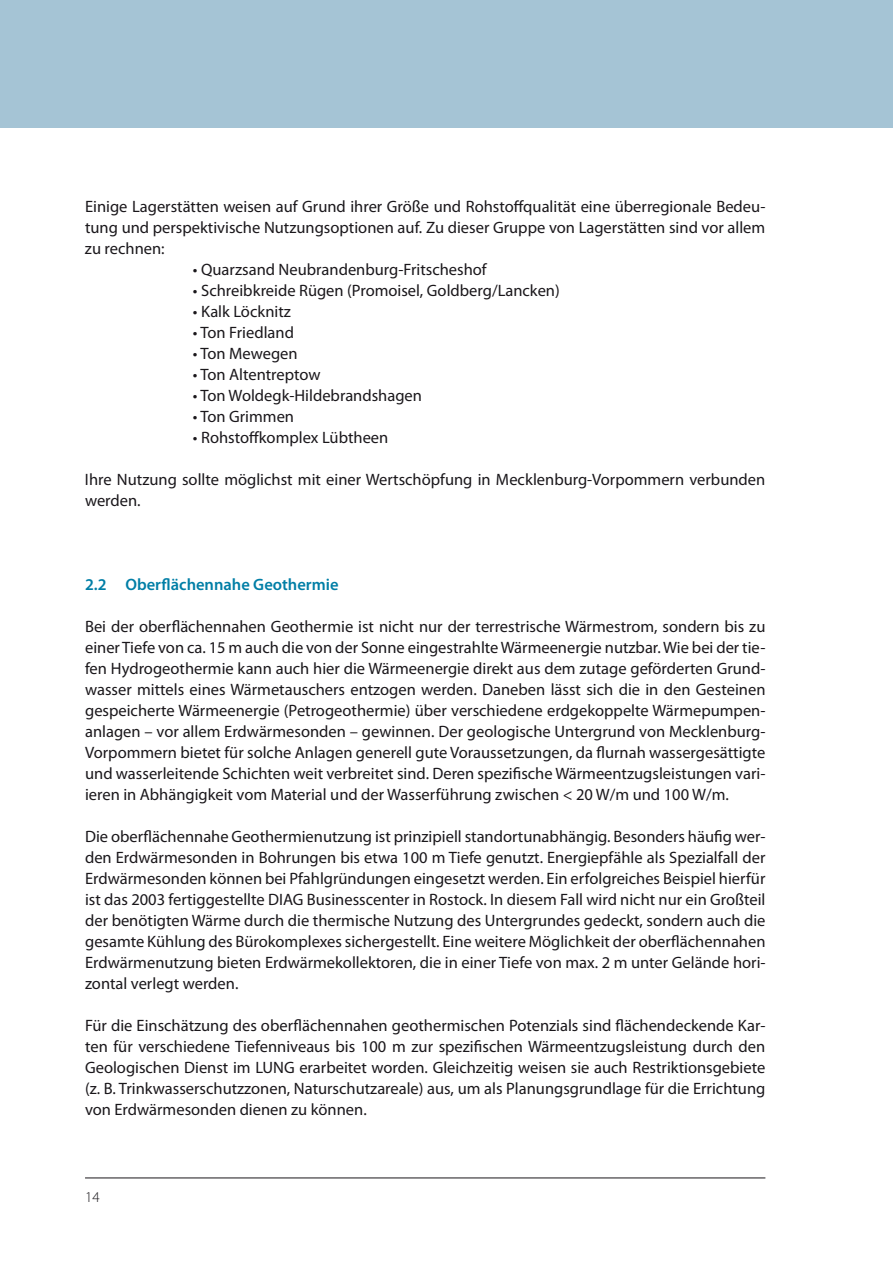
<style>
.page{position:relative;width:893px;height:1263px;background:#fff}
.page>*{position:absolute;margin:0;border:0;box-sizing:border-box;transform-origin:0 0}
.t1{font:16.5px/21px "Myriad Pro";color:#1a171b;text-align:justify}
.t2{font:600 16.5px "Myriad Pro";color:#007ea6}
.t3{font:300 15px "Myriad Pro";color:#1a171b}
</style>
<div class="page">
<div style="left:0;top:0;width:893px;height:128px;background:#a5c4d5"></div>
<hr style="left:85px;top:1177px;width:680px;height:1px;background:#1a171b">
<p class="t1" style="left:85px;top:195px;width:682px">Einige Lagerstätten weisen auf Grund ihrer Größe und Rohstoffqualität eine überregionale Bedeu&shy;tung und perspektivische Nutzungsoptionen auf. Zu dieser Gruppe von Lagerstätten sind vor allem zu rechnen:</p>
<p class="t1" style="left:193px;top:258px;width:295px">• Quarzsand Neubrandenburg-Fritscheshof</p>
<p class="t1" style="left:193px;top:279px;width:368px">• Schreibkreide Rügen (Promoisel, Goldberg/Lancken)</p>
<p class="t1" style="left:193px;top:300px;width:100px">• Kalk Löcknitz</p>
<p class="t1" style="left:193px;top:321px;width:103px">• Ton Friedland</p>
<p class="t1" style="left:193px;top:342px;width:106px">• Ton Mewegen</p>
<p class="t1" style="left:193px;top:363px;width:129px">• Ton Altentreptow</p>
<p class="t1" style="left:193px;top:384px;width:231px">• Ton Woldegk-Hildebrandshagen</p>
<p class="t1" style="left:193px;top:405px;width:103px">• Ton Grimmen</p>
<p class="t1" style="left:193px;top:426px;width:197px">• Rohstoffkomplex Lübtheen</p>
<p class="t1" style="left:85px;top:468px;width:682px">Ihre Nutzung sollte möglichst mit einer Wertschöpfung in Mecklenburg-Vorpommern verbunden werden.</p>
<p class="t2" style="left:85px;top:574px;width:255px">2.2 Oberflächennahe Geothermie</p>
<p class="t1" style="left:85px;top:615px;width:682px">Bei der oberflächennahen Geothermie ist nicht nur der terrestrische Wärmestrom, sondern bis zu einer Tiefe von ca. 15 m auch die von der Sonne eingestrahlte Wärmeenergie nutzbar. Wie bei der tie&shy;fen Hydrogeothermie kann auch hier die Wärmeenergie direkt aus dem zutage geförderten Grund&shy;wasser mittels eines Wärmetauschers entzogen werden. Daneben lässt sich die in den Gesteinen gespeicherte Wärmeenergie (Petrogeothermie) über verschiedene erdgekoppelte Wärmepumpen&shy;anlagen – vor allem Erdwärmesonden – gewinnen. Der geologische Untergrund von Mecklenburg-Vorpommern bietet für solche Anlagen generell gute Voraussetzungen, da flurnah wassergesättigte und wasserleitende Schichten weit verbreitet sind. Deren spezifische Wärmeentzugsleistungen vari&shy;ieren in Abhängigkeit vom Material und der Wasserführung zwischen &lt; 20 W/m und 100 W/m.</p>
<p class="t1" style="left:85px;top:825px;width:682px">Die oberflächennahe Geothermienutzung ist prinzipiell standortunabhängig. Besonders häufig wer&shy;den Erdwärmesonden in Bohrungen bis etwa 100 m Tiefe genutzt. Energiepfähle als Spezialfall der Erdwärmesonden können bei Pfahlgründungen eingesetzt werden. Ein erfolgreiches Beispiel hierfür ist das 2003 fertiggestellte DIAG Businesscenter in Rostock. In diesem Fall wird nicht nur ein Großteil der benötigten Wärme durch die thermische Nutzung des Untergrundes gedeckt, sondern auch die gesamte Kühlung des Bürokomplexes sichergestellt. Eine weitere Möglichkeit der oberflächennahen Erdwärmenutzung bieten Erdwärmekollektoren, die in einer Tiefe von max. 2 m unter Gelände hori&shy;zontal verlegt werden.</p>
<p class="t1" style="left:85px;top:1014px;width:682px">Für die Einschätzung des oberflächennahen geothermischen Potenzials sind flächen-deckende Kar&shy;ten für verschiedene Tiefenniveaus bis 100 m zur spezifischen Wärmeent-zugsleistung durch den Geologischen Dienst im LUNG erarbeitet worden. Gleichzeitig weisen sie auch Restriktionsgebiete (z. B. Trinkwasserschutzzonen, Naturschutzareale) aus, um als Planungsgrundlage für die Errichtung von Erdwärmesonden dienen zu können.</p>
<p class="t3" style="left:85px;top:1188px;width:8px">14</p>
</div>
